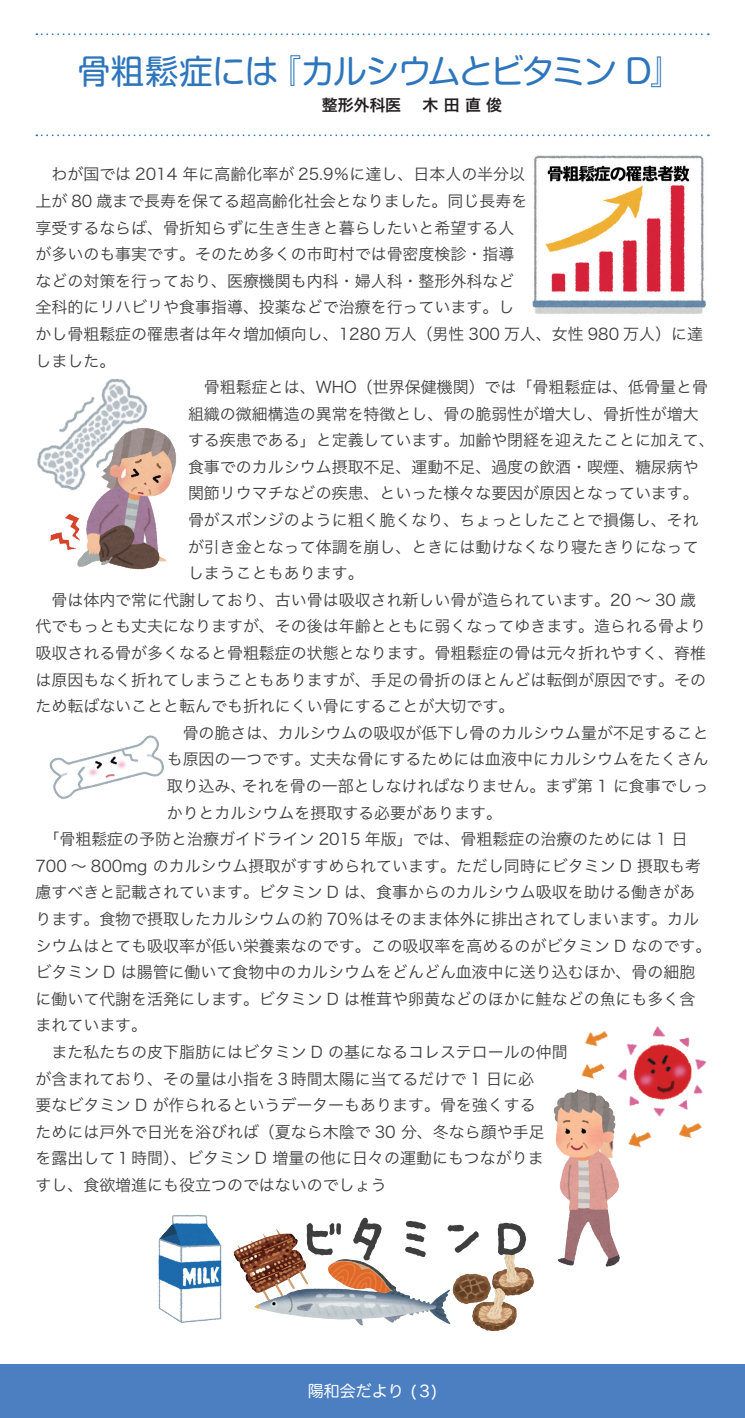
<style>
.page{position:relative;width:745px;height:1418px;background:#fff}
.page>*{position:absolute;margin:0;border:0;box-sizing:border-box;transform-origin:0 0}
.t1{font:53.12px "Kodomo Rounded";color:#3e3e3f}
.t2{font:33.62px "Shin M Go Pro";letter-spacing:-.045em;color:#2e76bc}
.t3{font:16px "Hira Kaku Pro N W3";color:#3e3e3f}
.t4{font:16px "Hira Kaku Pro N W6";color:#231f20}
.t5{font:16px "Hira Maru Pro N W4";color:#fff}
</style>
<div class="page">
<div style="left:0;top:1363px;width:744px;height:54px;background:#4b7fc1"></div>
<svg style="left:36px;top:33px;width:672px;height:2px"></svg>
<svg style="left:36px;top:134px;width:672px;height:2px"></svg>
<img style="left:532px;top:155px;width:174px;height:159px">
<img style="left:37px;top:378px;width:111px;height:95px">
<img style="left:46px;top:424px;width:131px;height:146px">
<img style="left:456px;top:1251px;width:78px;height:81px">
<img style="left:158px;top:1215px;width:64px;height:108px">
<img style="left:254px;top:1259px;width:202px;height:67px">
<img style="left:581px;top:1026px;width:126px;height:113px">
<img style="left:553px;top:1086px;width:96px;height:181px">
<img style="left:233px;top:1229px;width:76px;height:74px">
<img style="left:49px;top:735px;width:115px;height:64px">
<h2 class="t2" style="left:77px;top:44px;width:608px">骨粗鬆症には『カルシウムとビタミン D』</h2>
<p class="t4" style="left:258px;top:91px;width:246px">　　　　整形外科医 　木 田 直 俊</p>
<p class="t3" style="left:51px;top:160px;width:475px">わが国では 2014 年に高齢化率が 25.9％に達し、日本人の半分以</p>
<p class="t3" style="left:35px;top:187px;width:493px">上が 80 歳まで長寿を保てる超高齢化社会となりました。同じ長寿を</p>
<p class="t3" style="left:35px;top:213px;width:480px">享受するならば、骨折知らずに生き生きと暮らしたいと希望する人</p>
<p class="t3" style="left:35px;top:240px;width:480px">が多いのも事実です。そのため多くの市町村では骨密度検診・指導</p>
<p class="t3" style="left:35px;top:266px;width:480px">などの対策を行っており、医療機関も内科・婦人科・整形外科など</p>
<p class="t3" style="left:35px;top:293px;width:480px">全科的にリハビリや食事指導、投薬などで治療を行っています。し</p>
<p class="t3" style="left:35px;top:319px;width:668px">かし骨粗鬆症の罹患者は年々増加傾向し、1280 万人（男性 300 万人、女性 980 万人）に達</p>
<p class="t3" style="left:35px;top:346px;width:81px">しました。</p>
<p class="t3" style="left:204px;top:373px;width:505px">骨粗鬆症とは、WHO（世界保健機関）では「骨粗鬆症は、低骨量と骨</p>
<p class="t3" style="left:188px;top:399px;width:512px">組織の微細構造の異常を特徴とし、骨の脆弱性が増大し、骨折性が増大</p>
<p class="t3" style="left:188px;top:426px;width:528px">する疾患である」と定義しています。加齢や閉経を迎えたことに加えて、</p>
<p class="t3" style="left:188px;top:452px;width:512px">食事でのカルシウム摂取不足、運動不足、過度の飲酒・喫煙、糖尿病や</p>
<p class="t3" style="left:188px;top:479px;width:512px">関節リウマチなどの疾患、といった様々な要因が原因となっています。</p>
<p class="t3" style="left:188px;top:506px;width:512px">骨がスポンジのように粗く脆くなり、ちょっとしたことで損傷し、それ</p>
<p class="t3" style="left:188px;top:532px;width:512px">が引き金となって体調を崩し、ときには動けなくなり寝たきりになって</p>
<p class="t3" style="left:188px;top:559px;width:177px">しまうこともあります。</p>
<p class="t3" style="left:51px;top:585px;width:645px">骨は体内で常に代謝しており、古い骨は吸収され新しい骨が造られています。20 ～ 30 歳</p>
<p class="t3" style="left:35px;top:612px;width:671px">代でもっとも丈夫になりますが、その後は年齢とともに弱くなってゆきます。造られる骨より</p>
<p class="t3" style="left:35px;top:638px;width:671px">吸収される骨が多くなると骨粗鬆症の状態となります。骨粗鬆症の骨は元々折れやすく、脊椎</p>
<p class="t3" style="left:35px;top:665px;width:671px">は原因もなく折れてしまうこともありますが、手足の骨折のほとんどは転倒が原因です。その</p>
<p class="t3" style="left:35px;top:692px;width:480px">ため転ばないことと転んでも折れにくい骨にすることが大切です。</p>
<p class="t3" style="left:182px;top:718px;width:527px">骨の脆さは、カルシウムの吸収が低下し骨のカルシウム量が不足すること</p>
<p class="t3" style="left:167px;top:745px;width:543px">も原因の一つです。丈夫な骨にするためには血液中にカルシウムをたくさん</p>
<p class="t3" style="left:167px;top:771px;width:543px">取り込み、それを骨の一部としなければなりません。まず第 1 に食事でしっ</p>
<p class="t3" style="left:167px;top:798px;width:336px">かりとカルシウムを摂取する必要があります。</p>
<p class="t3" style="left:43px;top:825px;width:645px">「骨粗鬆症の予防と治療ガイドライン 2015 年版」では、骨粗鬆症の治療のためには 1 日</p>
<p class="t3" style="left:35px;top:851px;width:666px">700 ～ 800mg のカルシウム摂取がすすめられています。ただし同時にビタミン D 摂取も考</p>
<p class="t3" style="left:35px;top:878px;width:661px">慮すべきと記載されています。ビタミン D は、食事からのカルシウム吸収を助ける働きがあ</p>
<p class="t3" style="left:35px;top:904px;width:664px">ります。食物で摂取したカルシウムの約 70％はそのまま体外に排出されてしまいます。カル</p>
<p class="t3" style="left:35px;top:931px;width:677px">シウムはとても吸収率が低い栄養素なのです。この吸収率を高めるのがビタミン D なのです。</p>
<p class="t3" style="left:35px;top:957px;width:661px">ビタミン D は腸管に働いて食物中のカルシウムをどんどん血液中に送り込むほか、骨の細胞</p>
<p class="t3" style="left:35px;top:984px;width:661px">に働いて代謝を活発にします。ビタミン D は椎茸や卵黄などのほかに鮭などの魚にも多く含</p>
<p class="t3" style="left:35px;top:1011px;width:113px">まれています。</p>
<p class="t3" style="left:51px;top:1037px;width:517px">また私たちの皮下脂肪にはビタミン D の基になるコレステロールの仲間</p>
<p class="t3" style="left:35px;top:1064px;width:500px">が含まれており、その量は小指を３時間太陽に当てるだけで 1 日に必</p>
<p class="t3" style="left:35px;top:1090px;width:501px">要なビタミン D が作られるというデーターもあります。骨を強くする</p>
<p class="t3" style="left:35px;top:1117px;width:510px">ためには戸外で日光を浴びれば（夏なら木陰で 30 分、冬なら顔や手足</p>
<p class="t3" style="left:35px;top:1143px;width:509px">を露出して１時間）、ビタミン D 増量の他に日々の運動にもつながりま</p>
<p class="t3" style="left:35px;top:1170px;width:352px">すし、食欲増進にも役立つのではないのでしょう</p>
<h1 class="t1" style="left:293px;top:1212px;width:248px">ビタミン D</h1>
<p class="t5" style="left:308px;top:1376px;width:131px">陽和会だより ( 3)</p>
</div>
